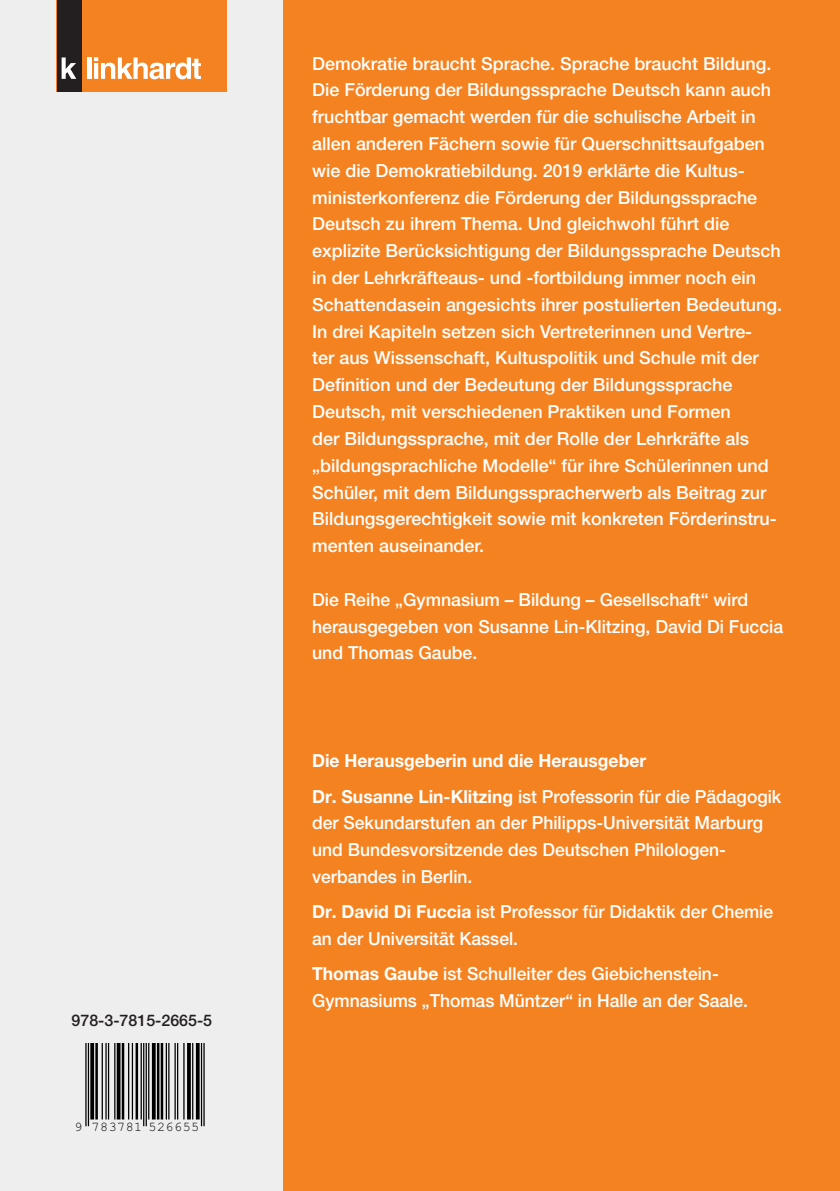
<style>
.page{position:relative;width:840px;height:1191px;background:#fff}
.page>*{position:absolute;margin:0;border:0;box-sizing:border-box;transform-origin:0 0}
.t1{font:500 18px/26.8px "Helvetica Neue LT Pro";color:#fff}
.t2{font:700 18px/35.2px "Helvetica Neue LT Pro";color:#fff}
.t3{font:500 16px "Helvetica Neue LT Pro";color:#231f20}
.t4{font:13.4px "Arial";letter-spacing:.035em;color:#000}
.s1{font-weight:500}
.s2{font-weight:700}
</style>
<div class="page">
<div style="left:0;top:0;width:839px;height:1191px;background:#eeeeef"></div>
<div style="left:283px;top:0;width:556px;height:1191px;background:#f58220"></div>
<div style="left:57px;top:0;width:170px;height:91px;background:#f58220"></div>
<div style="left:57px;top:0;width:24px;height:91px;background:#231f20"></div>
<svg style="left:62px;top:57px;width:14px;height:22px"></svg>
<hr style="left:87px;top:57px;width:4px;height:22px;background:#fff">
<svg style="left:94px;top:57px;width:107px;height:22px"></svg>
<hr style="left:85px;top:1043px;width:1px;height:83px;background:#000">
<hr style="left:88px;top:1043px;width:1px;height:83px;background:#000">
<svg style="left:90px;top:1043px;width:4px;height:76px"></svg>
<hr style="left:95px;top:1043px;width:3px;height:76px;background:#000">
<hr style="left:102px;top:1043px;width:1px;height:76px;background:#000">
<hr style="left:105px;top:1043px;width:2px;height:76px;background:#000">
<hr style="left:108px;top:1043px;width:1px;height:76px;background:#000">
<hr style="left:114px;top:1043px;width:1px;height:76px;background:#000">
<hr style="left:117px;top:1043px;width:3px;height:76px;background:#000">
<hr style="left:122px;top:1043px;width:2px;height:76px;background:#000">
<hr style="left:128px;top:1043px;width:1px;height:76px;background:#000">
<hr style="left:132px;top:1043px;width:1px;height:76px;background:#000">
<hr style="left:135px;top:1043px;width:3px;height:76px;background:#000">
<hr style="left:140px;top:1043px;width:2px;height:76px;background:#000">
<hr style="left:143px;top:1043px;width:1px;height:83px;background:#000">
<hr style="left:145px;top:1043px;width:2px;height:83px;background:#000">
<hr style="left:148px;top:1043px;width:1px;height:76px;background:#000">
<hr style="left:152px;top:1043px;width:3px;height:76px;background:#000">
<hr style="left:157px;top:1043px;width:2px;height:76px;background:#000">
<hr style="left:161px;top:1043px;width:2px;height:76px;background:#000">
<hr style="left:166px;top:1043px;width:1px;height:76px;background:#000">
<hr style="left:168px;top:1043px;width:1px;height:76px;background:#000">
<hr style="left:174px;top:1043px;width:2px;height:76px;background:#000">
<hr style="left:177px;top:1043px;width:1px;height:76px;background:#000">
<hr style="left:183px;top:1043px;width:1px;height:76px;background:#000">
<svg style="left:187px;top:1043px;width:4px;height:76px"></svg>
<hr style="left:192px;top:1043px;width:1px;height:76px;background:#000">
<hr style="left:196px;top:1043px;width:3px;height:76px;background:#000">
<hr style="left:201px;top:1043px;width:1px;height:83px;background:#000">
<hr style="left:203px;top:1043px;width:1px;height:83px;background:#000">
<p class="t3" style="left:71px;top:1010px;width:142px">978-3-7815-2665-5</p>
<p class="t4" style="left:74px;top:1118px;width:126px">9 783781 526655</p>
<p class="t1" style="left:312px;top:50px;width:471px">Demokratie braucht Sprache. Sprache braucht Bildung.<br>Die Förderung der Bildungssprache Deutsch kann auch fruchtbar gemacht werden für die schulische Arbeit in allen anderen Fächern sowie für Querschnittsaufgaben wie die Demokratiebildung. 2019 erklärte die Kultus&shy;ministerkonferenz die Förderung der Bildungssprache Deutsch zu ihrem Thema. Und gleichwohl führt die explizite Berücksichtigung der Bildungssprache Deutsch in der Lehrkräfteaus- und -fortbildung immer noch ein Schattendasein angesichts ihrer postulierten Bedeutung.<br>In drei Kapiteln setzen sich Vertreterinnen und Vertre-<br>ter aus Wissenschaft, Kultuspolitik und Schule mit der Definition und der Bedeutung der Bildungssprache Deutsch, mit verschiedenen Praktiken und Formen<br>der Bildungssprache, mit der Rolle der Lehrkräfte als „bildungsprachliche Modelle“ für ihre Schülerinnen und Schüler, mit dem Bildungsspracherwerb als Beitrag zur Bildungsgerechtigkeit sowie mit konkreten Förderinstru&shy;menten auseinander.</p>
<p class="t1" style="left:312px;top:586px;width:472px">Die Reihe „Gymnasium – Bildung – Gesellschaft“ wird herausgegeben von Susanne Lin-Klitzing, David Di Fuccia und Thomas Gaube.</p>
<p class="t2" style="left:312px;top:743px;width:470px">Die Herausgeberin und die Herausgeber<br>Dr. Susanne Lin-Klitzing <span class="s1">ist Professorin für die Pädagogik</span></p>
<p class="t1" style="left:312px;top:809px;width:452px">der Sekundarstufen an der Philipps-Universität Marburg und Bundesvorsitzende des Deutschen Philologen&shy;verbandes in Berlin.</p>
<p class="t1" style="left:312px;top:898px;width:462px"><span class="s2">Dr. David Di Fuccia</span> ist Professor für Didaktik der Chemie an der Universität Kassel.</p>
<p class="t1" style="left:312px;top:960px;width:437px"><span class="s2">Thomas Gaube</span> ist Schulleiter des Giebichenstein-<br>Gymnasiums „Thomas Müntzer“ in Halle an der Saale.</p>
</div>
